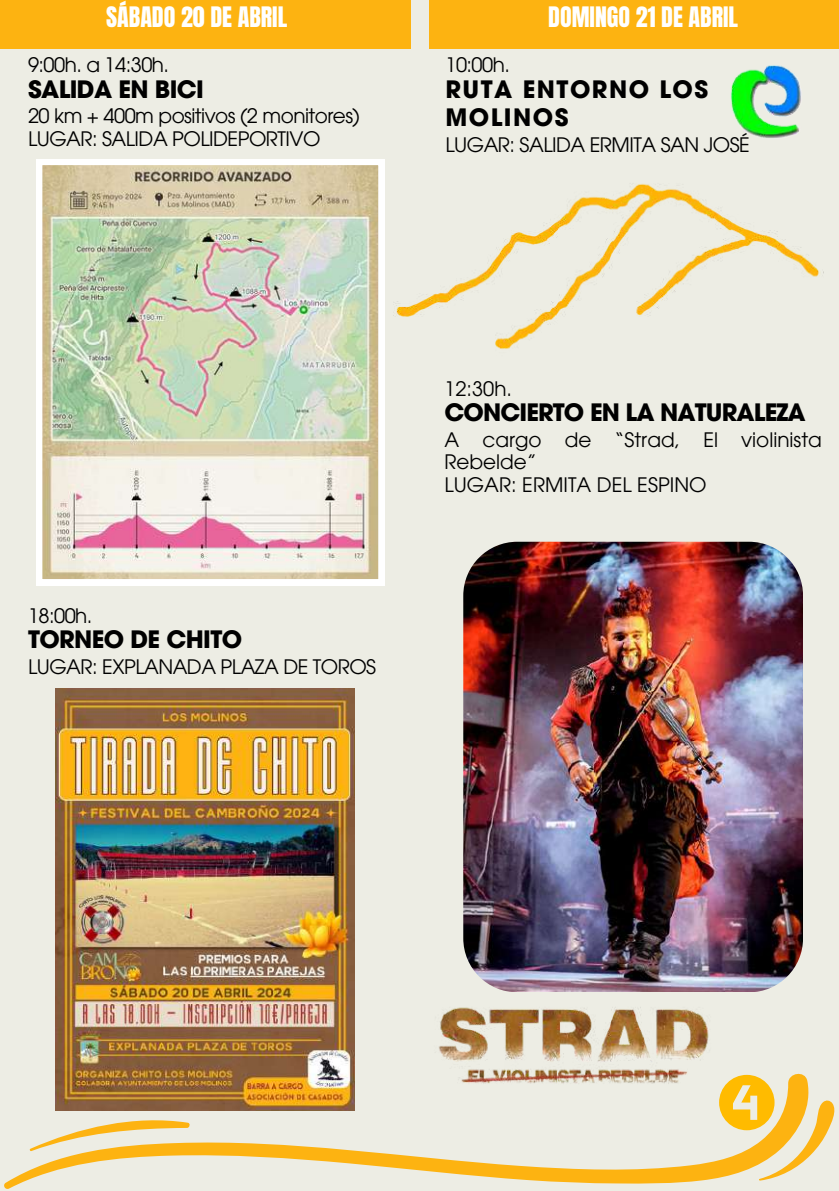
<style>
.page{position:relative;width:839px;height:1191px;background:#fff}
.page>*{position:absolute;margin:0;border:0;box-sizing:border-box;transform-origin:0 0}
.t1{font:700 24px "ITC Avant Garde Pro";letter-spacing:-.025em;color:#000}
.t2{font:24px "Anton";color:#fff}
.t3{font:700 24px/28.4px "ITC Avant Garde Pro";letter-spacing:.06em;color:#000}
.t4{font:20px/22.4px "ITC Avant Garde Pro";letter-spacing:-.025em;color:#000}
.t5{font:20px/22.4px "ITC Avant Garde Pro";color:#000}
</style>
<div class="page">
<div style="left:0;top:0;width:838px;height:1191px;background:#edede4"></div>
<img style="left:36px;top:159px;width:348px;height:426px">
<svg style="left:4px;top:1070px;width:799px;height:119px"></svg>
<svg style="left:29px;top:1115px;width:162px;height:37px"></svg>
<svg style="left:719px;top:1075px;width:116px;height:106px"></svg>
<img style="left:731px;top:65px;width:70px;height:73px">
<img style="left:396px;top:183px;width:425px;height:167px">
<img style="left:463px;top:542px;width:339px;height:450px;border-radius:54px">
<img style="left:427px;top:1007px;width:292px;height:83px">
<div style="left:0;top:0;width:410px;height:49px;background:#fdb311"></div>
<div style="left:429px;top:0;width:409px;height:49px;background:#fdb311"></div>
<img style="left:56px;top:689px;width:298px;height:421px">
<p class="t2" style="left:106px;top:0;width:183px">SÁBADO 20 DE ABRIL</p>
<p class="t2" style="left:548px;top:0;width:191px">DOMINGO 21 DE ABRIL</p>
<p class="t4" style="left:28px;top:56px;width:143px">9:00h. a 14:30h.</p>
<p class="t1" style="left:28px;top:80px;width:177px">SALIDA EN BICI</p>
<p class="t4" style="left:28px;top:107px;width:333px">20 km + 400m positivos (2 monitores)<br>LUGAR: SALIDA POLIDEPORTIVO</p>
<p class="t4" style="left:445px;top:56px;width:66px">10:00h.</p>
<p class="t3" style="left:445px;top:78px;width:264px">RUTA ENTORNO LOS<br>MOLINOS</p>
<p class="t4" style="left:445px;top:136px;width:306px">LUGAR: SALIDA ERMITA SAN JOSÉ</p>
<p class="t4" style="left:28px;top:607px;width:66px">18:00h.</p>
<p class="t1" style="left:28px;top:630px;width:215px">TORNEO DE CHITO</p>
<p class="t4" style="left:28px;top:658px;width:349px">LUGAR: EXPLANADA PLAZA DE TOROS</p>
<p class="t4" style="left:444px;top:380px;width:69px">12:30h.</p>
<p class="t1" style="left:444px;top:404px;width:363px">CONCIERTO EN LA NATURALEZA</p>
<p class="t5" style="left:444px;top:431px;width:379px">A cargo de “Strad, El violinista<br>Rebelde”<br>LUGAR: ERMITA DEL ESPINO</p>
</div>
